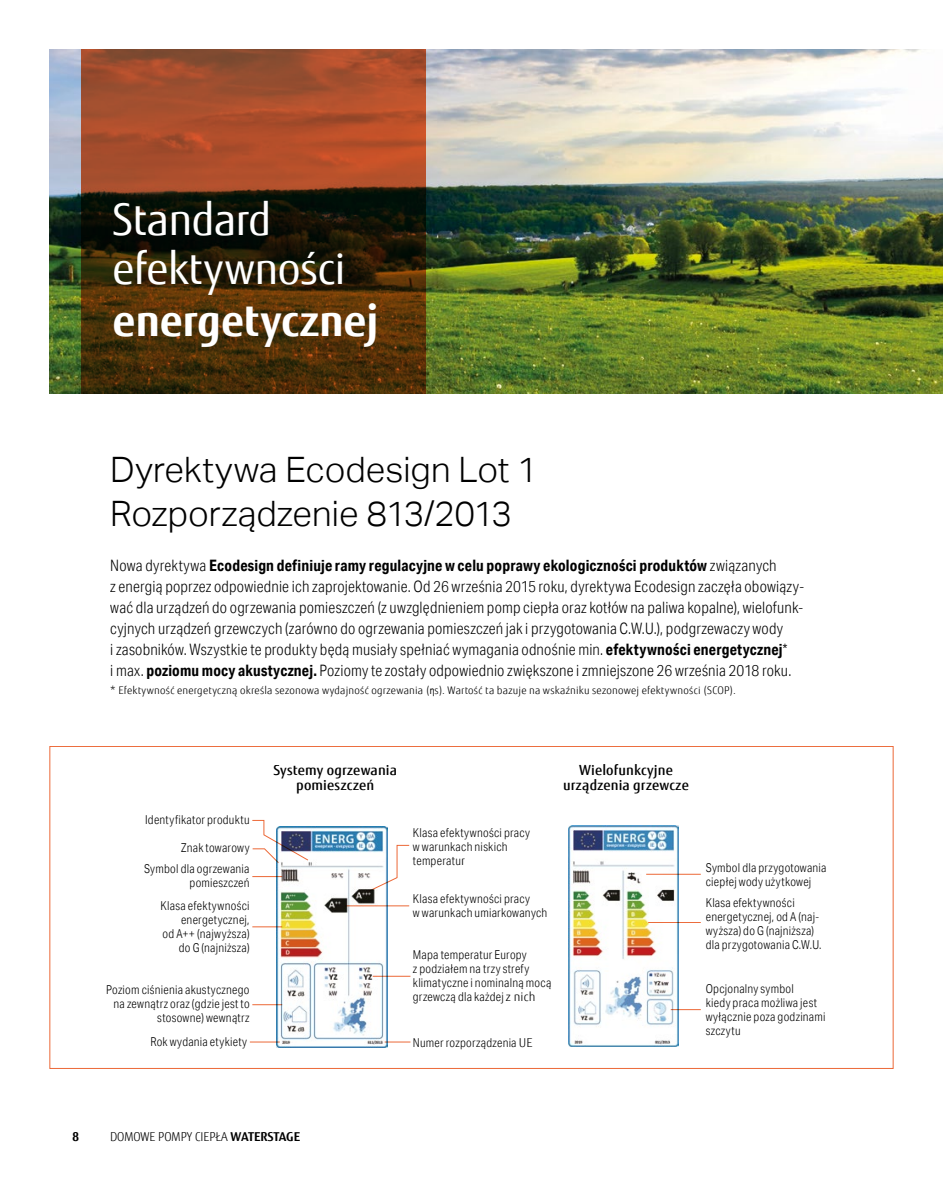
<style>
.page{position:relative;width:943px;height:1191px;background:#fff}
.page>*{position:absolute;margin:0;border:0;box-sizing:border-box;transform-origin:0 0}
.t1{font:43.75px/49px "Fujitsu Sans";letter-spacing:-.015em;color:#fff}
.t2{font:700 43.75px "Fujitsu Sans";letter-spacing:-.01em;color:#fff}
.t3{font:300 35px/43.8px "Aktiv Grotesk";color:#000}
.t4{font:300 15.75px/21px "Aktiv Grotesk Cd";letter-spacing:.01em;color:#000}
.t5{font:500 14px/14.7px "Fujitsu Sans";letter-spacing:.01em;color:#000;text-align:center}
.t6{font:300 12.25px/14px "Aktiv Grotesk Cd";letter-spacing:.02em;color:#000}
.t7{font:300 12.25px "Fujitsu Sans";color:#000;scale:.96 1}
.t8{font:700 12.25px "Fujitsu Sans";color:#000}
.t9{font:300 10.5px "Fujitsu Sans";letter-spacing:.02em;color:#000}
.s1{font-weight:700}
.s2{font-family:"Arial Narrow";font-weight:400}
.s3{font-family:"Fujitsu Sans"}
</style>
<div class="page">
<img style="left:50px;top:50px;width:893px;height:344px">
<svg style="left:81px;top:50px;width:344px;height:344px"></svg>
<img style="left:277px;top:826px;width:110px;height:221px">
<img style="left:568px;top:825px;width:110px;height:221px">
<hr style="left:252px;top:876px;width:30px;height:1px;background:#ec6837">
<hr style="left:252px;top:926px;width:30px;height:1px;background:#ec6837">
<hr style="left:252px;top:1004px;width:30px;height:1px;background:#ec6837">
<hr style="left:250px;top:1041px;width:30px;height:1px;background:#ec6837">
<svg style="left:368px;top:845px;width:41px;height:47px"></svg>
<hr style="left:345px;top:905px;width:64px;height:1px;background:#ec6837">
<hr style="left:646px;top:874px;width:54px;height:1px;background:#ec6837">
<hr style="left:648px;top:922px;width:52px;height:1px;background:#ec6837">
<hr style="left:670px;top:1009px;width:30px;height:1px;background:#ec6837">
<hr style="left:373px;top:976px;width:37px;height:1px;background:#ec6837">
<svg style="left:384px;top:1041px;width:26px;height:1px"></svg>
<svg style="left:252px;top:820px;width:56px;height:43px"></svg>
<h1 class="t1" style="left:113px;top:195px;width:235px">Standard efektywności</h1>
<h1 class="t2" style="left:113px;top:292px;width:267px">energetycznej</h1>
<h2 class="t3" style="left:110px;top:448px;width:429px">Dyrektywa Ecodesign Lot 1<br>Rozporządzenie 813/2013</h2>
<p class="t4" style="left:110px;top:555px;width:695px">Nowa dyrektywa <span class="s1">Ecodesign definiuje ramy regulacyjne w celu poprawy ekologiczności produktów</span> związanych<br>z energią poprzez odpowiednie ich zaprojektowanie. Od 26 września 2015 roku, dyrektywa Ecodesign zaczęła obowiązy&shy;wać dla urządzeń do ogrzewania pomieszczeń (z uwzględnieniem pomp ciepła oraz kotłów na paliwa kopalne), wielofunk&shy;cyjnych urządzeń grzewczych (zarówno do ogrzewania pomieszczeń jak i przygotowania C.W.U.), podgrzewaczy wody<br>i zasobników. Wszystkie te produkty będą musiały spełniać wymagania odnośnie min. <span class="s1">efektywności energetycznej</span>*<br>i max. <span class="s1">poziomu mocy akustycznej.</span> Poziomy te zostały odpowiednio zwiększone i zmniejszone 26 września 2018 roku.</p>
<p class="t9" style="left:110px;top:683px;width:627px">* Efektywność energetyczną określa sezonowa wydajność ogrzewania (<span class="s2">η</span>s). Wartość ta bazuje na wskaźniku sezonowej efektywności (SCOP).</p>
<p class="t6" style="left:145px;top:812px;width:106px">Identyfikator produktu</p>
<p class="t6" style="left:144px;top:837px;width:107px;line-height:21.2px;text-align:right">Znak towarowy<br>Symbol dla ogrzewania</p>
<p class="t6" style="left:160px;top:871px;width:91px;line-height:22.9px;text-align:right">pomieszczeń<br>Klasa efektywności</p>
<p class="t6" style="left:163px;top:913px;width:88px;text-align:right">energetycznej,<br>od A++ (najwyższa) do G (najniższa)</p>
<p class="t6" style="left:106px;top:982px;width:145px;text-align:right">Poziom ciśnienia akustycznego na zewnątrz oraz (gdzie jest to stosowne) wewnątrz</p>
<p class="t5" style="left:273px;top:763px;width:125px">Systemy ogrzewania pomieszczeń</p>
<p class="t5" style="left:563px;top:763px;width:127px">Wielofunkcyjne urządzenia grzewcze</p>
<p class="t6" style="left:413px;top:825px;width:119px">Klasa efektywności pracy w warunkach niskich temperatu<span class="s3">r</span></p>
<p class="t6" style="left:413px;top:892px;width:136px">Klasa efektywności pracy<br>w warunkach umiarkowanych</p>
<p class="t6" style="left:413px;top:947px;width:140px">Mapa temperatur Europy<br>z podziałem na trzy strefy klimatyczne i nominalną mocą grzewczą dla każdej <span class="s3">z nich</span></p>
<p class="t6" style="left:150px;top:1035px;width:98px">Rok wydania etykiety</p>
<p class="t6" style="left:413px;top:1035px;width:121px">Numer rozporządzenia <span class="s3">UE</span></p>
<p class="t6" style="left:705px;top:861px;width:122px">Symbol dla przygotowania ciepłej wody użytkowej</p>
<p class="t6" style="left:705px;top:895px;width:117px">Klasa efektywności energetycznej, od A (naj&shy;wyższa) do G (najniższa) dla przygotowania C.W.U.</p>
<p class="t6" style="left:705px;top:981px;width:121px">Opcjonalny symbol<br>kiedy praca możliwa jest wyłącznie poza godzinami szczytu</p>
<p class="t8" style="left:73px;top:1129px;width:8px">8</p>
<p class="t7" style="left:110px;top:1129px;width:200px">DOMOWE POMPY CIEPŁA <span class="s1">WATERSTAGE</span></p>
</div>
